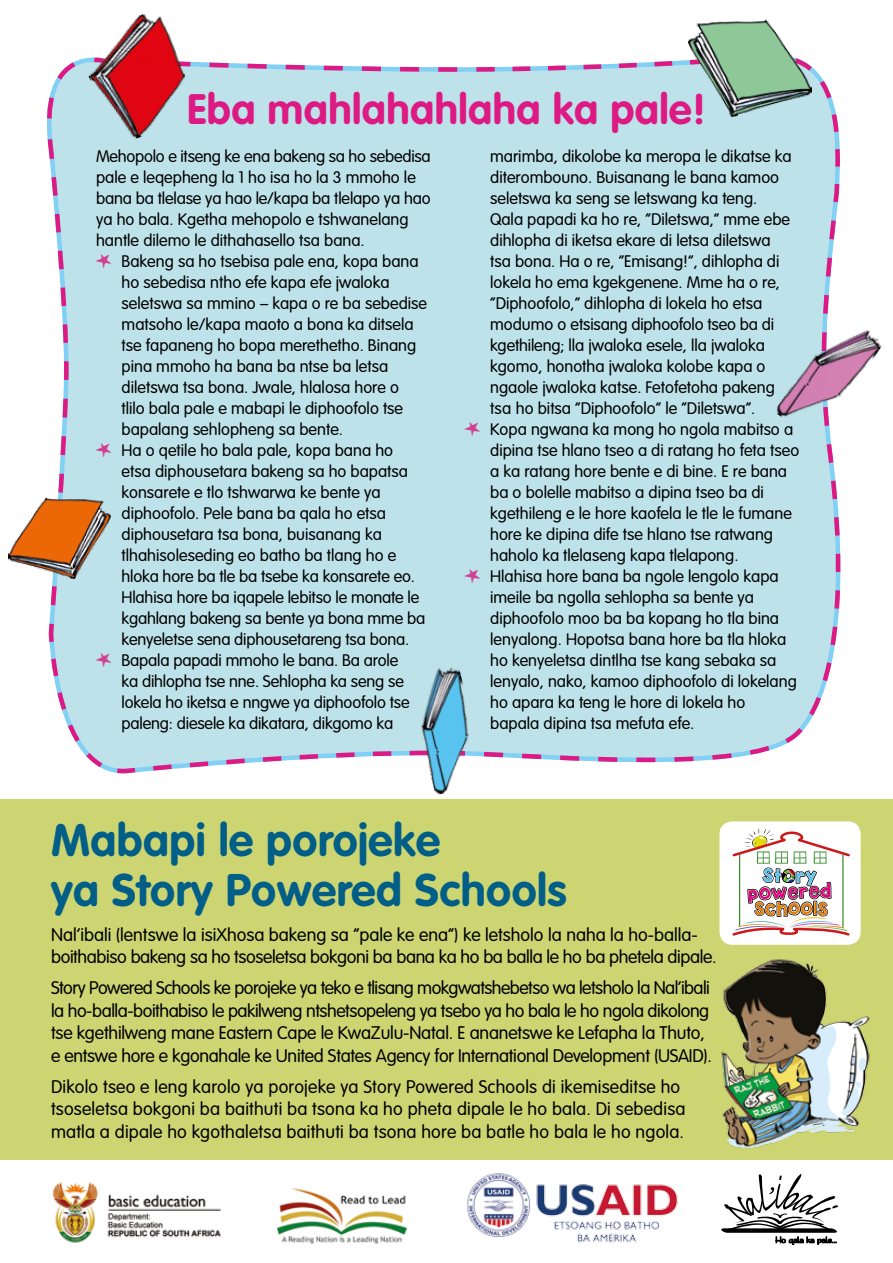
<style>
.page{position:relative;width:893px;height:1263px;background:#fff}
.page>*{position:absolute;margin:0;border:0;box-sizing:border-box;transform-origin:0 0}
.t1{font:700 45px/49.5px "VAG Rounded Std";letter-spacing:.01em;color:#005e87}
.t2{font:700 42px "VAG Rounded Std";letter-spacing:.01em;color:#dd1a83}
.t3{font:300 18px/22.5px "VAG Rounded Std";letter-spacing:-.01em;color:#000}
.t4{font:300 18px/22.5px "VAG Rounded Std";letter-spacing:.01em;color:#000}
.t5{font:300 16.5px "VAG Rounded Std";color:#000}
.s1{font-family:"MTF Doodle";font-weight:400;font-size:24px;color:#d04291}
</style>
<div class="page">
<div style="left:0;top:799px;width:893px;height:464px;background:#ccd572"></div>
<div style="left:47px;top:60px;width:794px;height:714px;background:#bee2ea"></div>
<div style="left:0;top:1161px;width:893px;height:102px;background:#fff"></div>
<img style="left:689px;top:19px;width:122px;height:98px">
<img style="left:774px;top:312px;width:108px;height:129px">
<img style="left:9px;top:497px;width:102px;height:82px">
<img style="left:75px;top:14px;width:125px;height:133px">
<img style="left:406px;top:664px;width:82px;height:131px">
<div style="left:719px;top:821px;width:142px;height:124px;background:#fff;border-radius:13px"></div>
<img style="left:732px;top:828px;width:118px;height:108px">
<img style="left:721px;top:959px;width:149px;height:190px">
<img style="left:52px;top:1182px;width:169px;height:61px">
<img style="left:277px;top:1187px;width:131px;height:57px">
<svg style="left:721px;top:1174px;width:117px;height:71px"></svg>
<img style="left:467px;top:1173px;width:211px;height:70px">
<h2 class="t2" style="left:187px;top:85px;width:521px">Eba mahlahahlaha ka pale!</h2>
<p class="t5" style="left:96px;top:146px;width:336px">Mehopolo e itseng ke ena bakeng sa ho sebedisa</p>
<p class="t5" style="left:96px;top:167px;width:321px">pale e leqepheng la 1 ho isa ho la 3 mmoho le</p>
<p class="t5" style="left:96px;top:188px;width:336px">bana ba tlelase ya hao le/kapa ba tlelapo ya hao</p>
<p class="t5" style="left:96px;top:209px;width:314px">ya ho bala. Kgetha mehopolo e tshwanelang</p>
<p class="t5" style="left:96px;top:230px;width:270px">hantle dilemo le dithahasello tsa bana.</p>
<p class="t5" style="left:96px;top:251px;width:324px"><span class="s1">L</span> Bakeng sa ho tsebisa pale ena, kopa bana</p>
<p class="t5" style="left:122px;top:272px;width:269px">ho sebedisa ntho efe kapa efe jwaloka</p>
<p class="t5" style="left:122px;top:293px;width:307px">seletswa sa mmino – kapa o re ba sebedise</p>
<p class="t5" style="left:122px;top:314px;width:294px">matsoho le/kapa maoto a bona ka ditsela</p>
<p class="t5" style="left:122px;top:335px;width:296px">tse fapaneng ho bopa merethetho. Binang</p>
<p class="t5" style="left:122px;top:356px;width:268px">pina mmoho ha bana ba ntse ba letsa</p>
<p class="t5" style="left:122px;top:377px;width:279px">diletswa tsa bona. Jwale, hlalosa hore o</p>
<p class="t5" style="left:122px;top:398px;width:283px">tlilo bala pale e mabapi le diphoofolo tse</p>
<p class="t5" style="left:122px;top:419px;width:223px">bapalang sehlopheng sa bente.</p>
<p class="t5" style="left:96px;top:440px;width:298px"><span class="s1">L</span> Ha o qetile ho bala pale, kopa bana ho</p>
<p class="t5" style="left:122px;top:461px;width:288px">etsa diphousetara bakeng sa ho bapatsa</p>
<p class="t5" style="left:122px;top:482px;width:261px">konsarete e tlo tshwarwa ke bente ya</p>
<p class="t5" style="left:122px;top:503px;width:266px">diphoofolo. Pele bana ba qala ho etsa</p>
<p class="t5" style="left:122px;top:524px;width:262px">diphousetara tsa bona, buisanang ka</p>
<p class="t5" style="left:122px;top:545px;width:276px">tlhahisoleseding eo batho ba tlang ho e</p>
<p class="t5" style="left:122px;top:566px;width:295px">hloka hore ba tle ba tsebe ka konsarete eo.</p>
<p class="t5" style="left:122px;top:587px;width:299px">Hlahisa hore ba iqapele lebitso le monate le</p>
<p class="t5" style="left:122px;top:608px;width:305px">kgahlang bakeng sa bente ya bona mme ba</p>
<p class="t5" style="left:122px;top:629px;width:289px">kenyeletse sena diphousetareng tsa bona.</p>
<p class="t5" style="left:96px;top:650px;width:304px"><span class="s1">L</span> Bapala papadi mmoho le bana. Ba arole</p>
<p class="t5" style="left:122px;top:671px;width:284px">ka dihlopha tse nne. Sehlopha ka seng se</p>
<p class="t5" style="left:122px;top:692px;width:290px">lokela ho iketsa e nngwe ya diphoofolo tse</p>
<p class="t5" style="left:122px;top:713px;width:273px">paleng: diesele ka dikatara, dikgomo ka</p>
<p class="t5" style="left:490px;top:146px;width:303px">marimba, dikolobe ka meropa le dikatse ka</p>
<p class="t5" style="left:490px;top:167px;width:290px">diterombouno. Buisanang le bana kamoo</p>
<p class="t5" style="left:490px;top:188px;width:269px">seletswa ka seng se letswang ka teng.</p>
<p class="t5" style="left:490px;top:209px;width:301px">Qala papadi ka ho re, “Diletswa,” mme ebe</p>
<p class="t5" style="left:490px;top:230px;width:282px">dihlopha di iketsa ekare di letsa diletswa</p>
<p class="t5" style="left:490px;top:251px;width:291px">tsa bona. Ha o re, “Emisang!”, dihlopha di</p>
<p class="t5" style="left:490px;top:272px;width:291px">lokela ho ema kgekgenene. Mme ha o re,</p>
<p class="t5" style="left:490px;top:293px;width:274px">“Diphoofolo,” dihlopha di lokela ho etsa</p>
<p class="t5" style="left:490px;top:314px;width:285px">modumo o etsisang diphoofolo tseo ba di</p>
<p class="t5" style="left:490px;top:335px;width:276px">kgethileng; lla jwaloka esele, lla jwaloka</p>
<p class="t5" style="left:490px;top:356px;width:277px">kgomo, honotha jwaloka kolobe kapa o</p>
<p class="t5" style="left:490px;top:377px;width:286px">ngaole jwaloka katse. Fetofetoha pakeng</p>
<p class="t5" style="left:490px;top:398px;width:267px">tsa ho bitsa “Diphoofolo” le “Diletswa”.</p>
<p class="t5" style="left:465px;top:419px;width:330px"><span class="s1">L</span> Kopa ngwana ka mong ho ngola mabitso a</p>
<p class="t5" style="left:490px;top:440px;width:310px">dipina tse hlano tseo a di ratang ho feta tseo</p>
<p class="t5" style="left:490px;top:461px;width:298px">a ka ratang hore bente e di bine. E re bana</p>
<p class="t5" style="left:490px;top:482px;width:275px">ba o bolelle mabitso a dipina tseo ba di</p>
<p class="t5" style="left:490px;top:503px;width:303px">kgethileng e le hore kaofela le tle le fumane</p>
<p class="t5" style="left:490px;top:524px;width:284px">hore ke dipina dife tse hlano tse ratwang</p>
<p class="t5" style="left:490px;top:545px;width:250px">haholo ka tlelaseng kapa tlelapong.</p>
<p class="t5" style="left:465px;top:566px;width:315px"><span class="s1">L</span> Hlahisa hore bana ba ngole lengolo kapa</p>
<p class="t5" style="left:490px;top:587px;width:265px">imeile ba ngolla sehlopha sa bente ya</p>
<p class="t5" style="left:490px;top:608px;width:290px">diphoofolo moo ba ba kopang ho tla bina</p>
<p class="t5" style="left:490px;top:629px;width:298px">lenyalong. Hopotsa bana hore ba tla hloka</p>
<p class="t5" style="left:490px;top:650px;width:287px">ho kenyeletsa dintlha tse kang sebaka sa</p>
<p class="t5" style="left:490px;top:671px;width:308px">lenyalo, nako, kamoo diphoofolo di lokelang</p>
<p class="t5" style="left:490px;top:692px;width:257px">ho apara ka teng le hore di lokela ho</p>
<p class="t5" style="left:490px;top:713px;width:206px">bapala dipina tsa mefuta efe.</p>
<h1 class="t1" style="left:51px;top:817px;width:517px">Mabapi le porojeke<br>ya Story Powered Schools</h1>
<p class="t3" style="left:51px;top:924px;width:667px">Nal’ibali (lentswe la isiXhosa bakeng sa “pale ke ena”) ke letsholo la naha la ho-balla&shy;boithabiso bakeng sa ho tsoseletsa bokgoni ba bana ka ho ba balla le ho ba phetela dipale.</p>
<p class="t3" style="left:51px;top:977px;width:662px">Story Powered Schools ke porojeke ya teko e tlisang mokgwatshebetso wa letsholo la Nal’ibali la ho-balla-boithabiso le pakilweng ntshetsopeleng ya tsebo ya ho bala le ho ngola dikolong tse kgethilweng mane Eastern Cape le KwaZulu-Natal. E ananetswe ke Lefapha la Thuto, e entswe hore e kgonahale ke United States Agency for International Development (USAID).</p>
<p class="t4" style="left:51px;top:1076px;width:636px">Dikolo tseo e leng karolo ya porojeke ya Story Powered Schools di ikemiseditse ho tsoseletsa bokgoni ba baithuti ba tsona ka ho pheta dipale le ho bala. Di sebedisa matla a dipale ho kgothaletsa baithuti ba tsona hore ba batle ho bala le ho ngola.</p>
</div>
